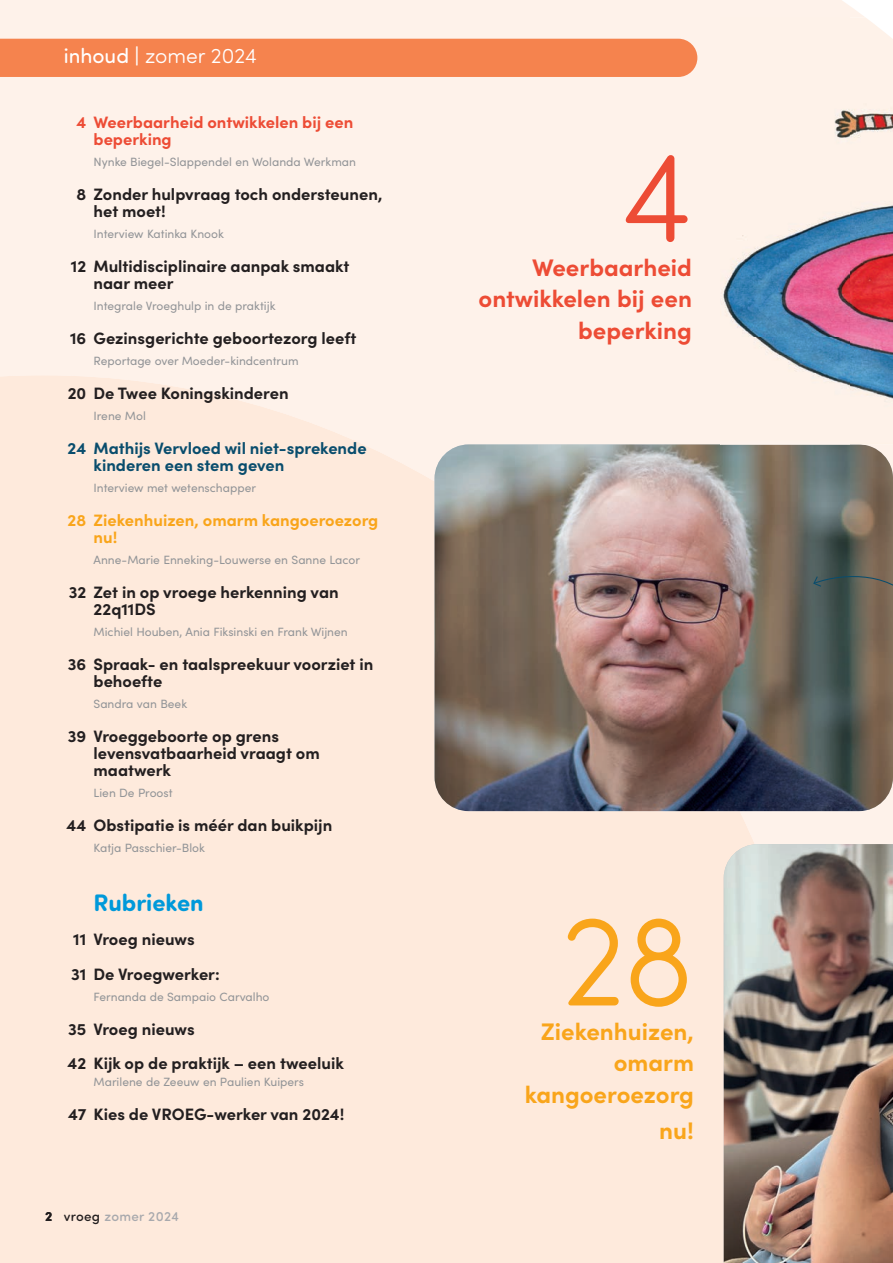
<style>
.page{position:relative;width:893px;height:1263px;background:#fff}
.page>*{position:absolute;margin:0;border:0;box-sizing:border-box;transform-origin:0 0}
.t1{font:300 129px "Sofia Pro Soft";color:#f9a51b}
.t2{font:300 129px "Sofia Pro Soft";color:#ed4c35}
.t3{font:700 24px/31.5px "Sofia Pro";color:#ed4c35;text-align:right}
.t4{font:700 24px/31.5px "Sofia Pro";color:#f9a51b;text-align:right}
.t5{font:700 24px "Sofia Pro Soft";color:#0099da}
.t6{font:300 21px "Sofia Pro Soft";color:#fff}
.t7{font:700 16.5px/17.1px "Sofia Pro";color:#231f20}
.t8{font:700 16.5px/17.1px "Sofia Pro";color:#094d6d}
.t9{font:700 16.5px/17.1px "Sofia Pro";color:#ed4c35}
.t10{font:700 16.5px/17.1px "Sofia Pro";color:#f9a51b}
.t11{font:500 13.5px "Sofia Pro Soft";letter-spacing:.02em;color:#a8a9ad}
.t12{font:12px "Sofia Pro";color:#939598}
.s1{font-weight:400}
.s2{font-weight:700;color:#231f20}
.s3{color:#231f20}
</style>
<div class="page">
<div style="left:0;top:0;width:893px;height:844px;background:#fef2ea"></div>
<div style="left:0;top:375px;width:817px;height:888px;background:#feeadc"></div>
<img style="left:724px;top:844px;width:169px;height:419px">
<img style="left:435px;top:444px;width:458px;height:367px">
<div style="left:0;top:39px;width:697px;height:38px;background:#f5834e"></div>
<svg style="left:812px;top:572px;width:81px;height:35px;background:#595d54"></svg>
<img style="left:720px;top:17px;width:173px;height:428px">
<img style="left:720px;top:444px;width:142px;height:1px">
<p class="t6" style="left:64px;top:42px;width:195px"><span class="s1">inhoud |</span> zomer 2024</p>
<p class="t9" style="left:94px;top:112px;width:261px;text-indent:-17px">4 Weerbaarheid ontwikkelen bij een beperking</p>
<p class="t12" style="left:94px;top:153px;width:264px">Nynke Biegel-Slappendel en Wolanda Werkman</p>
<p class="t7" style="left:94px;top:184px;width:290px;text-indent:-17px">8 Zonder hulpvraag toch ondersteunen, het moet!</p>
<p class="t12" style="left:94px;top:225px;width:132px">Interview Katinka Knook</p>
<p class="t7" style="left:94px;top:256px;width:258px;text-indent:-23px">12 Multidisciplinaire aanpak smaakt naar meer</p>
<p class="t12" style="left:94px;top:297px;width:183px">Integrale Vroeghulp in de praktijk</p>
<p class="t7" style="left:70px;top:328px;width:288px">16 Gezinsgerichte geboortezorg leeft</p>
<p class="t12" style="left:94px;top:352px;width:207px">Reportage over Moeder-kindcentrum</p>
<p class="t7" style="left:68px;top:383px;width:223px">20 De Twee Koningskinderen</p>
<p class="t12" style="left:94px;top:407px;width:54px">Irene Mol</p>
<p class="t8" style="left:94px;top:438px;width:275px;text-indent:-26px">24 Mathijs Vervloed wil niet-sprekende kinderen een stem geven</p>
<p class="t12" style="left:94px;top:479px;width:164px">Interview met wetenschapper</p>
<p class="t10" style="left:94px;top:510px;width:286px;text-indent:-26px">28 Ziekenhuizen, omarm kangoeroezorg nu!</p>
<p class="t12" style="left:94px;top:551px;width:268px">Anne-Marie Enneking-Louwerse en Sanne Lacor</p>
<p class="t7" style="left:94px;top:582px;width:247px;text-indent:-25px">32 Zet in op vroege herkenning van<br>22q11DS</p>
<p class="t12" style="left:94px;top:623px;width:256px">Michiel Houben, Ania Fiksinski en Frank Wijnen</p>
<p class="t7" style="left:94px;top:654px;width:281px;text-indent:-26px">36 Spraak- en taalspreekuur voorziet in behoefte</p>
<p class="t12" style="left:94px;top:695px;width:95px">Sandra van Beek</p>
<p class="t7" style="left:94px;top:726px;width:228px;text-indent:-26px">39 Vroeggeboorte op grens levensvatbaarheid vraagt om maatwerk</p>
<p class="t12" style="left:94px;top:784px;width:81px">Lien De Proost</p>
<p class="t7" style="left:67px;top:816px;width:267px">44 Obstipatie is méér dan buikpijn</p>
<p class="t12" style="left:94px;top:839px;width:113px">Katja Passchier-Blok</p>
<h2 class="t5" style="left:94px;top:885px;width:112px">Rubrieken</h2>
<p class="t7" style="left:71px;top:921px;width:150px;line-height:34px">11 Vroeg nieuws<br>31 De Vroegwerker:</p>
<p class="t12" style="left:94px;top:987px;width:178px">Fernanda de Sampaio Carvalho</p>
<p class="t7" style="left:68px;top:1010px;width:278px;line-height:34px">35 Vroeg nieuws<br>42 Kijk op de praktijk – een tweeluik</p>
<p class="t12" style="left:94px;top:1073px;width:212px">Marilene de Zeeuw en Paulien Kuipers</p>
<p class="t7" style="left:68px;top:1104px;width:278px">47 Kies de VROEG-werker van 2024!</p>
<p class="t11" style="left:45px;top:1206px;width:135px"><span class="s2">2</span> <span class="s3">vroeg</span> zomer 2024</p>
<h1 class="t2" style="left:622px;top:110px;width:71px">4</h1>
<h2 class="t3" style="left:532px;top:250px;width:161px">Weerbaarheid</h2>
<h2 class="t3" style="left:479px;top:281px;width:215px">ontwikkelen bij een beperking</h2>
<h1 class="t1" style="left:561px;top:874px;width:134px">28</h1>
<h2 class="t4" style="left:541px;top:1014px;width:155px">Ziekenhuizen,</h2>
<h2 class="t4" style="left:525px;top:1045px;width:171px">omarm kangoeroezorg</h2>
<h2 class="t4" style="left:659px;top:1113px;width:36px">nu!</h2>
</div>
